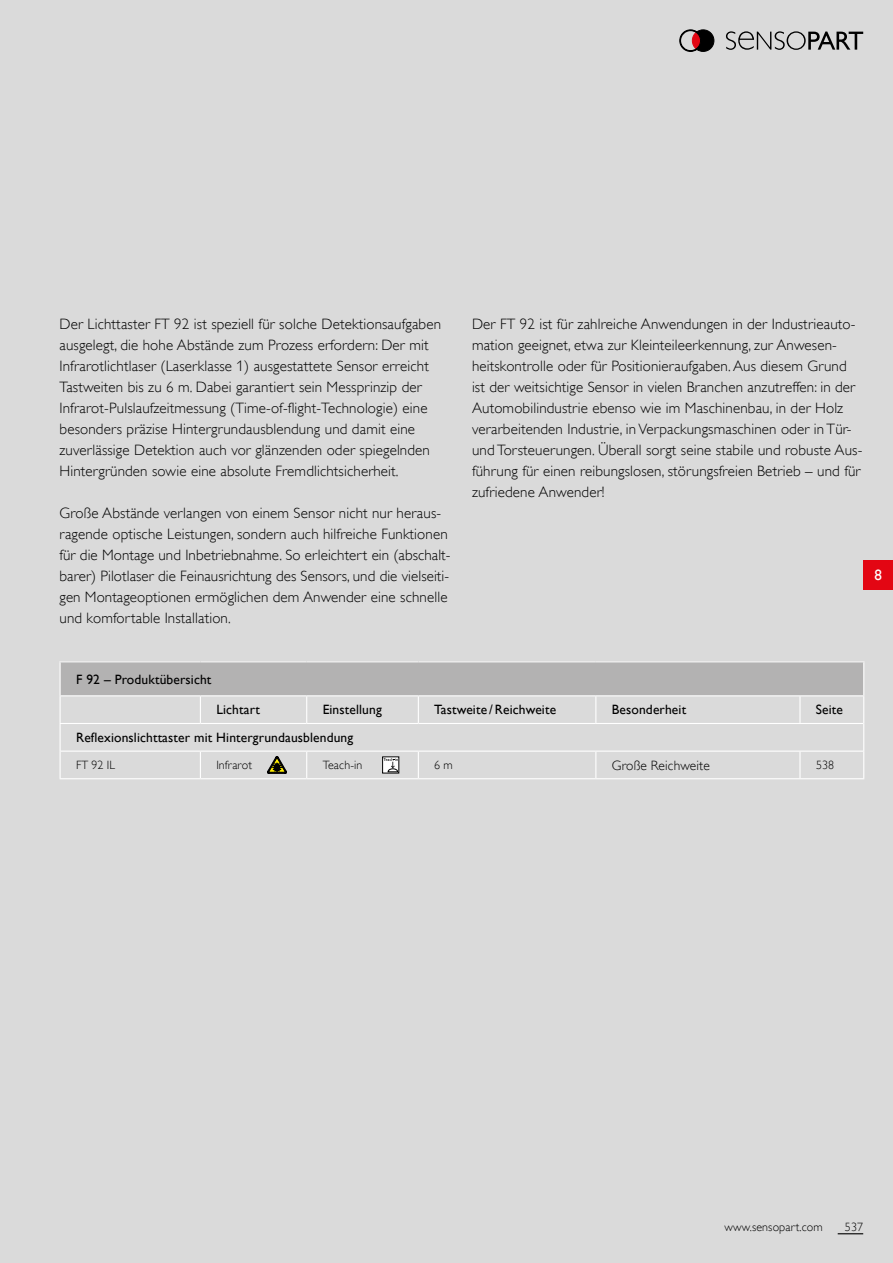
<style>
.page{position:relative;width:893px;height:1263px;background:#dadada}
.page>*{position:absolute;margin:0;border:0;box-sizing:border-box;transform-origin:0 0}
.t1{font:300 15px/21px "Gill Alt One";letter-spacing:.01em;color:#000}
.t2{font:15px "Gill Alt One";color:#fff}
.t3{font:13.5px "Gill Alt One";letter-spacing:.01em;color:#000}
.t4{font:300 13.5px "Gill Alt One";letter-spacing:.01em;color:#000}
.t5{font:300 12px "Gill Alt One";letter-spacing:.01em;color:#000}
</style>
<div class="page">
<svg style="left:726px;top:31px;width:137px;height:19px"></svg>
<svg style="left:680px;top:30px;width:34px;height:22px"></svg>
<svg style="left:838px;top:1233px;width:25px;height:1px"></svg>
<div style="left:863px;top:560px;width:30px;height:29px;background:#e30613"></div>
<div style="left:60px;top:662px;width:804px;height:34px;background:#b3b2b2"></div>
<hr style="left:60px;top:661px;width:140px;height:1px;background:#fff">
<hr style="left:200px;top:661px;width:107px;height:1px;background:#fff">
<hr style="left:307px;top:661px;width:111px;height:1px;background:#fff">
<hr style="left:418px;top:661px;width:178px;height:1px;background:#fff">
<hr style="left:596px;top:661px;width:204px;height:1px;background:#fff">
<hr style="left:800px;top:661px;width:64px;height:1px;background:#fff">
<hr style="left:60px;top:662px;width:1px;height:33px;background:#fff">
<hr style="left:863px;top:662px;width:1px;height:33px;background:#fff">
<hr style="left:60px;top:695px;width:140px;height:1px;background:#fff">
<hr style="left:200px;top:695px;width:107px;height:1px;background:#fff">
<svg style="left:200px;top:696px;width:1px;height:27px"></svg>
<hr style="left:307px;top:695px;width:111px;height:1px;background:#fff">
<svg style="left:306px;top:696px;width:1px;height:27px"></svg>
<hr style="left:418px;top:695px;width:178px;height:1px;background:#fff">
<svg style="left:418px;top:696px;width:1px;height:27px"></svg>
<hr style="left:596px;top:695px;width:204px;height:1px;background:#fff">
<hr style="left:800px;top:695px;width:64px;height:1px;background:#fff">
<hr style="left:60px;top:723px;width:140px;height:1px;background:#fff">
<hr style="left:200px;top:723px;width:107px;height:1px;background:#fff">
<hr style="left:307px;top:723px;width:111px;height:1px;background:#fff">
<hr style="left:418px;top:723px;width:178px;height:1px;background:#fff">
<hr style="left:596px;top:723px;width:204px;height:1px;background:#fff">
<hr style="left:800px;top:723px;width:63px;height:1px;background:#fff">
<hr style="left:61px;top:750px;width:139px;height:2px;background:#fff">
<hr style="left:200px;top:750px;width:107px;height:2px;background:#fff">
<hr style="left:307px;top:750px;width:111px;height:2px;background:#fff">
<hr style="left:418px;top:750px;width:178px;height:2px;background:#fff">
<hr style="left:596px;top:750px;width:204px;height:2px;background:#fff">
<hr style="left:800px;top:750px;width:63px;height:2px;background:#fff">
<svg style="left:595px;top:696px;width:1px;height:27px"></svg>
<svg style="left:799px;top:696px;width:1px;height:27px"></svg>
<svg style="left:60px;top:696px;width:1px;height:82px"></svg>
<svg style="left:200px;top:752px;width:1px;height:26px"></svg>
<svg style="left:306px;top:752px;width:1px;height:26px"></svg>
<svg style="left:418px;top:752px;width:1px;height:26px"></svg>
<svg style="left:595px;top:752px;width:1px;height:26px"></svg>
<svg style="left:799px;top:752px;width:1px;height:26px"></svg>
<svg style="left:863px;top:696px;width:1px;height:82px"></svg>
<hr style="left:60px;top:778px;width:140px;height:1px;background:#fff">
<hr style="left:200px;top:778px;width:107px;height:1px;background:#fff">
<hr style="left:307px;top:778px;width:111px;height:1px;background:#fff">
<hr style="left:418px;top:778px;width:178px;height:1px;background:#fff">
<hr style="left:596px;top:778px;width:204px;height:1px;background:#fff">
<hr style="left:800px;top:778px;width:64px;height:1px;background:#fff">
<svg style="left:267px;top:756px;width:20px;height:17px"></svg>
<div style="left:382px;top:756px;width:17px;height:17px;border:1px solid #000"></div>
<svg style="left:383px;top:758px;width:15px;height:14px"></svg>
<p class="t1" style="left:60px;top:314px;width:383px">Der Lichttaster FT 92 ist speziell für solche Detektionsaufgaben ausgelegt, die hohe Abstände zum Prozess erfordern: Der mit Infrarotlichtlaser (Laserklasse 1) ausgestattete Sensor erreicht Tastweiten bis zu 6 m. Dabei garantiert sein Messprinzip der Infrarot-Pulslaufzeitmessung (Time-of-flight-Technologie) eine besonders präzise Hintergrundausblendung und damit eine zuverlässige Detektion auch vor glänzenden oder spiegelnden Hintergründen sowie eine absolute Fremdlichtsicherheit.</p>
<p class="t1" style="left:60px;top:503px;width:393px">Große Abstände verlangen von einem Sensor nicht nur heraus&shy;ragende optische Leistungen, sondern auch hilfreiche Funktionen für die Montage und Inbetriebnahme. So erleichtert ein (abschalt&shy;barer) Pilotlaser die Feinausrichtung des Sensors, und die vielseiti&shy;gen Montageoptionen ermöglichen dem Anwender eine schnelle und komfortable Installation.</p>
<p class="t1" style="left:472px;top:314px;width:392px">Der FT 92 ist für zahlreiche Anwendungen in der Industrieauto&shy;mation geeignet, etwa zur Kleinteileerkennung, zur Anwesen&shy;heitskontrolle oder für Positionieraufgaben. Aus diesem Grund ist der weitsichtige Sensor in vielen Branchen anzutreffen: in der Automobilindustrie ebenso wie im Maschinenbau, in der Holz verarbeitenden Industrie, in Verpackungsmaschinen oder in Tür&shy;und Torsteuerungen. Überall sorgt seine stabile und robuste Aus&shy;führung für einen reibungslosen, störungsfreien Betrieb – und für zufriedene Anwender!</p>
<p class="t2" style="left:874px;top:566px;width:9px">8</p>
<p class="t3" style="left:76px;top:671px;width:137px">F 92 – Produktübersicht</p>
<p class="t3" style="left:216px;top:702px;width:45px">Lichtart</p>
<p class="t3" style="left:323px;top:702px;width:61px">Einstellung</p>
<p class="t3" style="left:434px;top:702px;width:123px">Tastweite /Reichweite</p>
<p class="t3" style="left:612px;top:702px;width:76px">Besonderheit</p>
<p class="t3" style="left:816px;top:702px;width:29px">Seite</p>
<p class="t3" style="left:76px;top:729px;width:279px">Reflexionslichttaster mit Hintergrundausblendung</p>
<p class="t5" style="left:76px;top:758px;width:41px">FT 92 IL</p>
<p class="t5" style="left:216px;top:758px;width:37px">Infrarot</p>
<p class="t5" style="left:323px;top:758px;width:41px">Teach-in</p>
<p class="t5" style="left:434px;top:758px;width:20px">6 m</p>
<p class="t4" style="left:612px;top:757px;width:100px">Große Reichweite</p>
<p class="t5" style="left:816px;top:758px;width:20px">538</p>
<p class="t5" style="left:725px;top:1220px;width:100px">www.sensopart.com</p>
<p class="t5" style="left:845px;top:1220px;width:20px">537</p>
</div>
